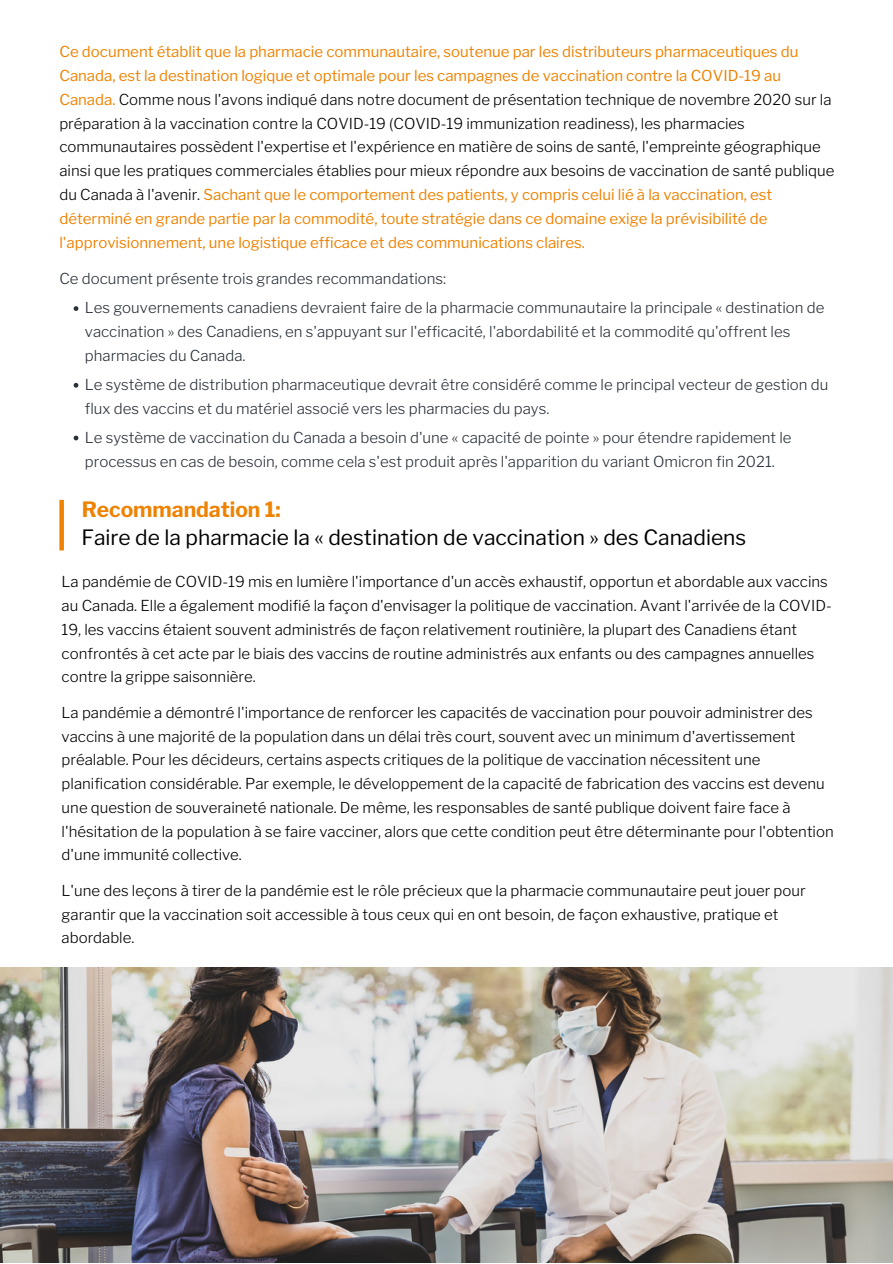
<style>
.page{position:relative;width:893px;height:1264px;background:#fff}
.page>*{position:absolute;margin:0;border:0;box-sizing:border-box;transform-origin:0 0}
.t1{font:21px "Libre Franklin";color:#000}
.t2{font:700 21px "Libre Franklin";color:#ef8200}
.t3{font:300 15px/23.7px "Libre Franklin";color:#000}
.t4{font:15px/24px "Libre Franklin";color:#ef8200}
.t5{font:300 15px/24px "Libre Franklin";color:#293039}
.s1{font-weight:300;color:#000}
</style>
<div class="page">
<img style="left:0;top:967px;width:892px;height:295px">
<div style="left:59px;top:500px;width:5px;height:50px;background:#ef8200"></div>
<svg style="left:74px;top:306px;width:4px;height:5px"></svg>
<svg style="left:74px;top:383px;width:4px;height:4px"></svg>
<svg style="left:74px;top:435px;width:4px;height:5px"></svg>
<p class="t4" style="left:59px;top:39px;width:776px">Ce document établit que la pharmacie communautaire, soutenue par les distributeurs pharmaceutiques du Canada, est la destination logique et optimale pour les campagnes de vaccination contre la COVID-19 au Canada. <span class="s1">Comme nous l'avons indiqué dans notre document de présentation technique de novembre 2020 sur la préparation à la vaccination contre la COVID-19 (COVID-19 immunization readiness), les pharmacies communautaires possèdent l'expertise et l'expérience en matière de soins de santé, l'empreinte géographique ainsi que les pratiques commerciales établies pour mieux répondre aux besoins de vaccination de santé publique du Canada à l'avenir.</span> Sachant que le comportement des patients, y compris celui lié à la vaccination, est déterminé en grande partie par la commodité, toute stratégie dans ce domaine exige la prévisibilité de l'approvisionnement, une logistique efficace et des communications claires.</p>
<p class="t5" style="left:59px;top:267px;width:388px">Ce document présente trois grandes recommandations:</p>
<p class="t5" style="left:85px;top:296px;width:741px">Les gouvernements canadiens devraient faire de la pharmacie communautaire la principale « destination de vaccination » des Canadiens, en s'appuyant sur l'efficacité, l'abordabilité et la commodité qu'offrent les pharmacies du Canada.</p>
<p class="t5" style="left:85px;top:372px;width:745px">Le système de distribution pharmaceutique devrait être considéré comme le principal vecteur de gestion du flux des vaccins et du matériel associé vers les pharmacies du pays.</p>
<p class="t5" style="left:85px;top:425px;width:708px">Le système de vaccination du Canada a besoin d'une « capacité de pointe » pour étendre rapidement le processus en cas de besoin, comme cela s'est produit après l'apparition du variant Omicron fin 2021.</p>
<h1 class="t2" style="left:82px;top:497px;width:200px">Recommandation 1:</h1>
<h1 class="t1" style="left:81px;top:524px;width:666px">Faire de la pharmacie la « destination de vaccination » des Canadiens</h1>
<p class="t3" style="left:62px;top:570px;width:771px">La pandémie de COVID-19 mis en lumière l'importance d'un accès exhaustif, opportun et abordable aux vaccins au Canada. Elle a également modifié la façon d'envisager la politique de vaccination. Avant l'arrivée de la COVID-19, les vaccins étaient souvent administrés de façon relativement routinière, la plupart des Canadiens étant confrontés à cet acte par le biais des vaccins de routine administrés aux enfants ou des campagnes annuelles contre la grippe saisonnière.</p>
<p class="t3" style="left:62px;top:700px;width:773px">La pandémie a démontré l'importance de renforcer les capacités de vaccination pour pouvoir administrer des vaccins à une majorité de la population dans un délai très court, souvent avec un minimum d'avertissement préalable. Pour les décideurs, certains aspects critiques de la politique de vaccination nécessitent une planification considérable. Par exemple, le développement de la capacité de fabrication des vaccins est devenu une question de souveraineté nationale. De même, les responsables de santé publique doivent faire face à l'hésitation de la population à se faire vacciner, alors que cette condition peut être déterminante pour l'obtention d'une immunité collective.</p>
<p class="t3" style="left:62px;top:878px;width:745px">L'une des leçons à tirer de la pandémie est le rôle précieux que la pharmacie communautaire peut jouer pour garantir que la vaccination soit accessible à tous ceux qui en ont besoin, de façon exhaustive, pratique et abordable.</p>
</div>
